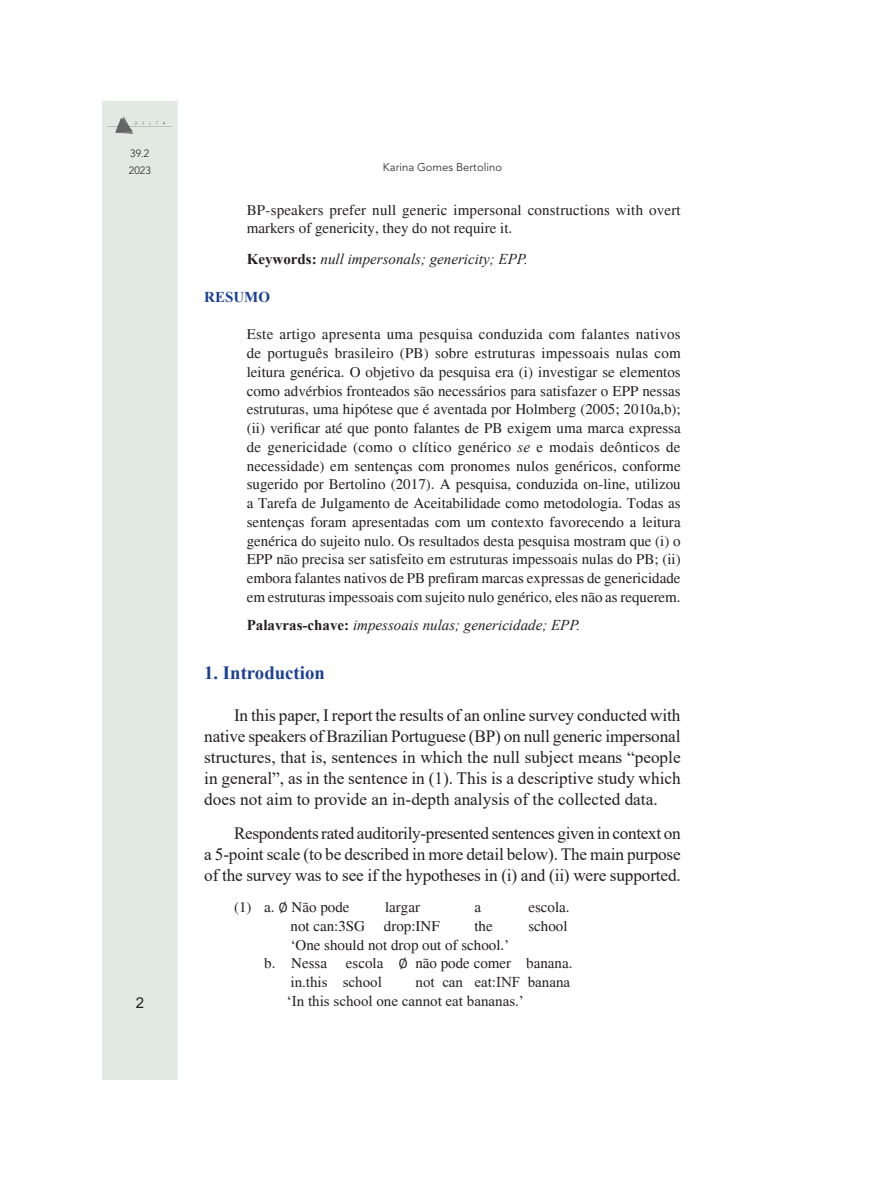
<style>
.page{position:relative;width:885px;height:1183px;background:#fff}
.page>*{position:absolute;margin:0;border:0;box-sizing:border-box;transform-origin:0 0}
.t1{font:700 18.75px "Times New Roman";color:#1b3f94}
.t2{font:17.25px/21px "Times New Roman";letter-spacing:-.005em;color:#231f20;text-align:justify}
.t3{font:15px/18.8px "Times";color:#231f20}
.t4{font:italic 15px "Times New Roman";color:#231f20}
.t5{font:15px/18.8px "Times New Roman";color:#231f20}
.t6{font:700 15px "Times New Roman";color:#1b3f94}
.t7{font:15px "Arial";color:#231f20}
.t8{font:300 11.25px "Avenir";color:#231f20}
.t9{font:300 10.5px/16.5px "Avenir";color:#231f20}
.s1{font-weight:700;font-style:normal}
.s2{font-family:"Times New Roman";font-style:italic}
.s3{font-family:"Cambria Math"}
</style>
<div class="page">
<div style="left:102px;top:101px;width:77px;height:978px;background:#e1e9e2"></div>
<img style="left:107px;top:116px;width:65px;height:18px">
<hr style="left:178px;top:102px;width:4px;height:978px;background:#fff">
<p class="t9" style="left:129px;top:145px;width:23px">39.2<br>2023</p>
<p class="t7" style="left:136px;top:991px;width:10px">2</p>
<p class="t8" style="left:383px;top:160px;width:121px">Karina Gomes Bertolino</p>
<p class="t3" style="left:247px;top:200px;width:435px">BP-speakers prefer null generic impersonal constructions with overt markers of genericity, they do not require it.</p>
<p class="t4" style="left:247px;top:249px;width:282px"><span class="s1">Keywords:</span> null impersonals; genericity; EPP.</p>
<p class="t6" style="left:204px;top:286px;width:67px">RESUMO</p>
<p class="t3" style="left:247px;top:325px;width:435px;text-align:justify">Este artigo apresenta uma pesquisa conduzida com falantes nativos de português brasileiro (PB) sobre estruturas impessoais nulas com leitura genérica. O objetivo da pesquisa era (i) investigar se elementos como advérbios fronteados são necessários para satisfazer o EPP nessas estruturas, uma hipótese que é aventada por Holmberg (2005; 2010a,b); (ii) verificar até que ponto falantes de PB exigem uma marca expressa de genericidade (como o clítico genérico <span class="s2">se</span> e modais deônticos de necessidade) em sentenças com pronomes nulos genéricos, conforme sugerido por Bertolino (2017). A pesquisa, conduzida on-line, utilizou a Tarefa de Julgamento de Aceitabilidade como metodologia. Todas as sentenças foram apresentadas com um contexto favorecendo a leitura genérica do sujeito nulo. Os resultados desta pesquisa mostram que (i) o EPP não precisa ser satisfeito em estruturas impessoais nulas do PB; (ii) embora falantes nativos de PB prefiram marcas expressas de genericidade em estruturas impessoais com sujeito nulo genérico, eles não as requerem.</p>
<p class="t4" style="left:247px;top:614px;width:335px"><span class="s1">Palavras-chave:</span> impessoais nulas; genericidade; EPP.</p>
<p class="t1" style="left:204px;top:659px;width:122px">1. Introduction</p>
<p class="t2" style="left:204px;top:703px;width:478px;text-indent:30px">In this paper, I report the results of an online survey conducted with native speakers of Brazilian Portuguese (BP) on null generic impersonal structures, that is, sentences in which the null subject means “people in general”, as in the sentence in (1). This is a descriptive study which does not aim to provide an in-depth analysis of the collected data.</p>
<p class="t2" style="left:204px;top:821px;width:478px;text-indent:30px">Respondents rated auditorily-presented sentences given in context on a 5-point scale (to be described in more detail below). The main purpose of the survey was to see if the hypotheses in (i) and (ii) were supported.</p>
<p class="t3" style="left:234px;top:897px;width:117px">(1) a. <span class="s3">∅</span> Não pode</p>
<p class="t3" style="left:385px;top:897px;width:36px">largar</p>
<p class="t3" style="left:474px;top:897px;width:8px">a</p>
<p class="t3" style="left:528px;top:897px;width:43px">escola.</p>
<p class="t3" style="left:290px;top:916px;width:76px">not can:3SG</p>
<p class="t3" style="left:384px;top:916px;width:57px">drop:INF</p>
<p class="t3" style="left:474px;top:916px;width:20px">the</p>
<p class="t3" style="left:528px;top:916px;width:41px">school</p>
<p class="t3" style="left:264px;top:935px;width:246px;text-indent:26px">‘One should not drop out of school.’ b. Nessa</p>
<p class="t3" style="left:346px;top:953px;width:228px">escola <span class="s3">∅</span> não pode comer banana.</p>
<p class="t5" style="left:290px;top:972px;width:93px">in.this school</p>
<p class="t5" style="left:287px;top:972px;width:285px;text-indent:129px">not can eat:INF banana ‘In this school one cannot eat bananas.’</p>
</div>
